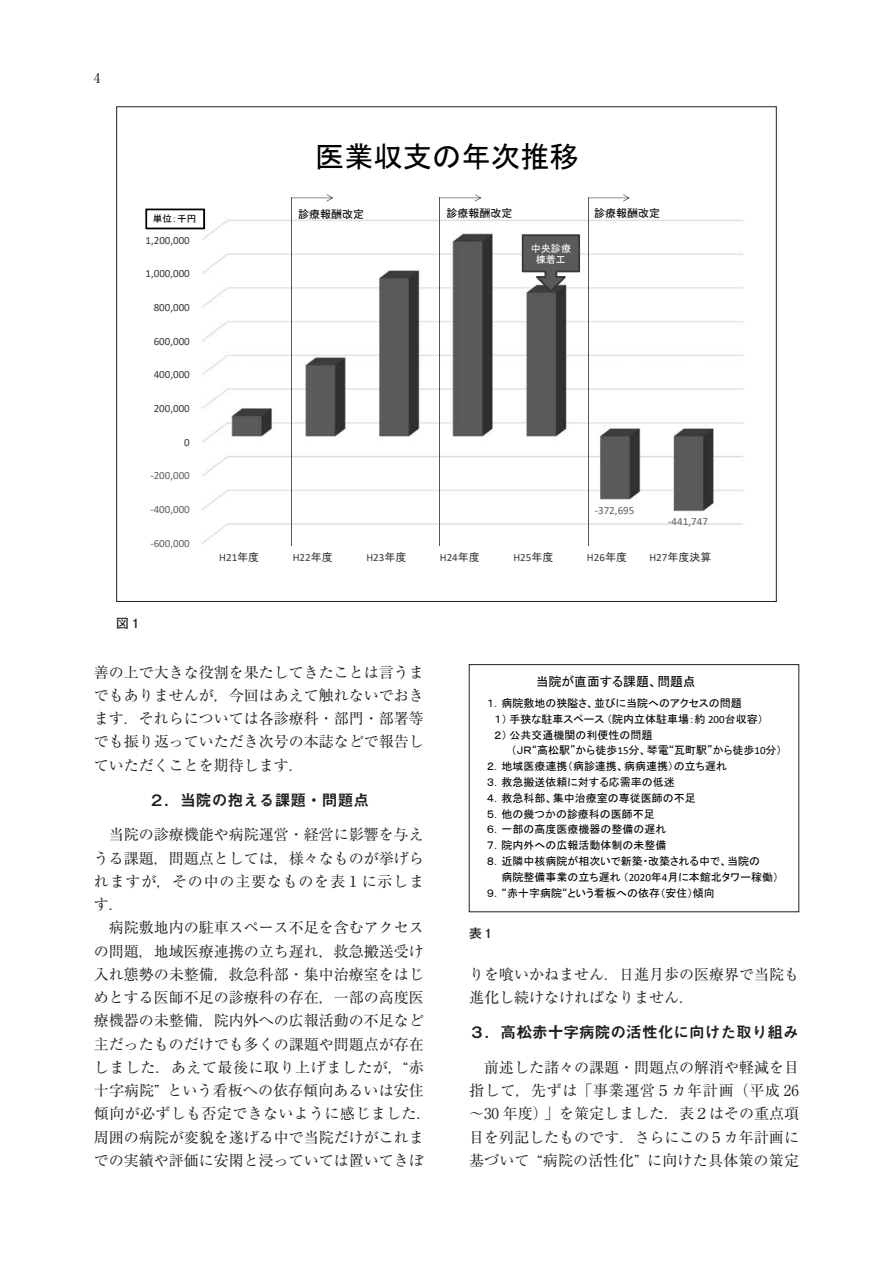
<style>
.page{position:relative;width:893px;height:1263px;background:#fff}
.page>*{position:absolute;margin:0;border:0;box-sizing:border-box;transform-origin:0 0}
.t1{font:29.4px "MS P Gothic";color:#000}
.見出し{font:15.75px "Midashi Go Pr 6 MB31";color:#231f20}
.標準{font:15px/23.2px "Ryumin Pr 6";color:#231f20;text-align:justify}
.t2{font:13.5px "Ryumin Pr 6";color:#231f20}
.t3{font:12.75px "MS P Gothic";color:#000}
.ＣＰ{font:700 12.75px "Futo Go B101 Pr 6";color:#231f20}
.t4{font:10.95px "MS P Gothic";color:#000}
.t5{font:10.95px "Calibri";letter-spacing:.005em;color:#383838}
.t6{font:10.95px "Calibri";letter-spacing:.005em;color:#5f5f5f}
.t7{font:10.95px "MS P Gothic";color:#383838}
.t8{font:10.05px/11.1px "MS P Gothic";color:#fff;text-align:center}
.t9{font:9.6px "MS P Gothic";color:#000}
.s1{font-family:"MS P Gothic"}
.s2{font-family:"Calibri"}
</style>
<div class="page">
<img style="left:200px;top:217px;width:544px;height:327px">
<svg style="left:145px;top:209px;width:60px;height:20px"></svg>
<hr style="left:291px;top:198px;width:1px;height:348px;background:#575757">
<svg style="left:292px;top:194px;width:41px;height:7px"></svg>
<hr style="left:439px;top:198px;width:1px;height:348px;background:#575757">
<svg style="left:440px;top:194px;width:41px;height:7px"></svg>
<hr style="left:588px;top:198px;width:1px;height:348px;background:#575757">
<svg style="left:588px;top:194px;width:42px;height:7px"></svg>
<svg style="left:522px;top:234px;width:58px;height:58px"></svg>
<p class="t2" style="left:94px;top:68px;width:8px">4</p>
<p class="t1" style="left:315px;top:142px;width:266px">医業収支の年次推移</p>
<p class="t9" style="left:153px;top:214px;width:45px">単位：千円</p>
<p class="t4" style="left:298px;top:208px;width:67px">診療報酬改定</p>
<p class="t4" style="left:446px;top:207px;width:67px">診療報酬改定</p>
<p class="t4" style="left:594px;top:207px;width:67px">診療報酬改定</p>
<p class="t8" style="left:531px;top:242px;width:42px">中央診療棟着工</p>
<p class="t5" style="left:145px;top:232px;width:46px">1,200,000</p>
<p class="t5" style="left:145px;top:266px;width:46px">1,000,000</p>
<p class="t5" style="left:154px;top:300px;width:38px">800,000</p>
<p class="t5" style="left:154px;top:333px;width:38px">600,000</p>
<p class="t5" style="left:154px;top:367px;width:38px">400,000</p>
<p class="t5" style="left:154px;top:401px;width:38px">200,000</p>
<p class="t5" style="left:184px;top:434px;width:7px">0</p>
<p class="t6" style="left:150px;top:468px;width:41px">-200,000</p>
<p class="t6" style="left:150px;top:502px;width:41px">-400,000</p>
<p class="t6" style="left:150px;top:535px;width:41px">-600,000</p>
<p class="t6" style="left:595px;top:502px;width:41px">-372,695</p>
<p class="t6" style="left:668px;top:514px;width:41px">-441,747</p>
<p class="t5" style="left:219px;top:550px;width:42px">H21<span class="s1">年度</span></p>
<p class="t5" style="left:293px;top:550px;width:42px">H22<span class="s1">年度</span></p>
<p class="t5" style="left:366px;top:550px;width:42px">H23<span class="s1">年度</span></p>
<p class="t5" style="left:440px;top:550px;width:42px">H24<span class="s1">年度</span></p>
<p class="t5" style="left:513px;top:550px;width:42px">H25<span class="s1">年度</span></p>
<p class="t5" style="left:587px;top:550px;width:42px">H26<span class="s1">年度</span></p>
<p class="t7" style="left:649px;top:552px;width:63px"><span class="s2">H27</span>年度決算</p>
<p class="ＣＰ" style="left:116px;top:613px;width:27px">図１</p>
<p class="標準" style="left:94px;top:659px;width:331px">善の上で大きな役割を果たしてきたことは言うまでもありませんが，今回はあえて触れないでおきます．それらについては各診療科・部門・部署等でも振り返っていただき次号の本誌などで報告していただくことを期待します．</p>
<p class="見出し" style="left:149px;top:787px;width:222px">２．当院の抱える課題・問題点</p>
<p class="標準" style="left:94px;top:822px;width:332px">　当院の診療機能や病院運営・経営に影響を与えうる課題，問題点としては，様々なものが挙げられますが，その中の主要なものを表１に示します．</p>
<p class="標準" style="left:94px;top:915px;width:339px;text-align:left">　病院敷地内の駐車スペース不足を含むアクセスの問題，地域医療連携の立ち遅れ，救急搬送受け入れ態勢の未整備，救急科部・集中治療室をはじめとする医師不足の診療科の存在，一部の高度医療機器の未整備，院内外への広報活動の不足など主だったものだけでも多くの課題や問題点が存在しました．あえて最後に取り上げましたが，“赤十字病院” という看板への依存傾向あるいは安住傾向が必ずしも否定できないように感じました．周囲の病院が変貌を遂げる中で当院だけがこれまでの実績や評価に安閑と浸っていては置いてきぼ</p>
<p class="t3" style="left:536px;top:675px;width:161px">当院が直面する課題、問題点</p>
<p class="t4" style="left:487px;top:697px;width:256px">１．病院敷地の狭隘さ、並びに当院へのアクセスの問題</p>
<p class="t4" style="left:494px;top:713px;width:270px">１）手狭な駐車スペース（院内立体駐車場：約 <span class="s2">200</span>台収容）</p>
<p class="t4" style="left:494px;top:729px;width:160px">２）公共交通機関の利便性の問題</p>
<p class="t4" style="left:511px;top:745px;width:272px">（ＪＲ“高松駅”から徒歩<span class="s2">15</span>分、琴電“瓦町駅”から徒歩<span class="s2">10</span>分）</p>
<p class="t4" style="left:487px;top:761px;width:242px">２．地域医療連携（病診連携、病病連携）の立ち遅れ</p>
<p class="t4" style="left:487px;top:776px;width:190px">３．救急搬送依頼に対する応需率の低迷</p>
<p class="t4" style="left:487px;top:792px;width:210px">４．救急科部、集中治療室の専従医師の不足</p>
<p class="t4" style="left:487px;top:808px;width:170px">５．他の幾つかの診療科の医師不足</p>
<p class="t4" style="left:487px;top:824px;width:181px">６．一部の高度医療機器の整備の遅れ</p>
<p class="t4" style="left:487px;top:840px;width:181px">７．院内外への広報活動体制の未整備</p>
<p class="t4" style="left:487px;top:856px;width:275px">８．近隣中核病院が相次いで新築・改築される中で、当院の</p>
<p class="t4" style="left:501px;top:871px;width:279px">病院整備事業の立ち遅れ（<span class="s2">2020</span>年<span class="s2">4</span>月に本館北タワー稼働）</p>
<p class="t4" style="left:487px;top:887px;width:230px">９．“赤十字病院“という看板への依存（安住）傾向</p>
<p class="ＣＰ" style="left:469px;top:923px;width:27px">表１</p>
<p class="標準" style="left:469px;top:962px;width:332px">りを喰いかねません．日進月歩の医療界で当院も進化し続けなければなりません．</p>
<p class="見出し" style="left:469px;top:1020px;width:331px">３．高松赤十字病院の活性化に向けた取り組み</p>
<p class="標準" style="left:469px;top:1055px;width:332px">　前述した諸々の課題・問題点の解消や軽減を目指して，先ずは「事業運営５カ年計画（平成 26～30 年度）」を策定しました．表２はその重点項目を列記したものです．さらにこの５カ年計画に基づいて “病院の活性化” に向けた具体策の策定</p>
</div>
